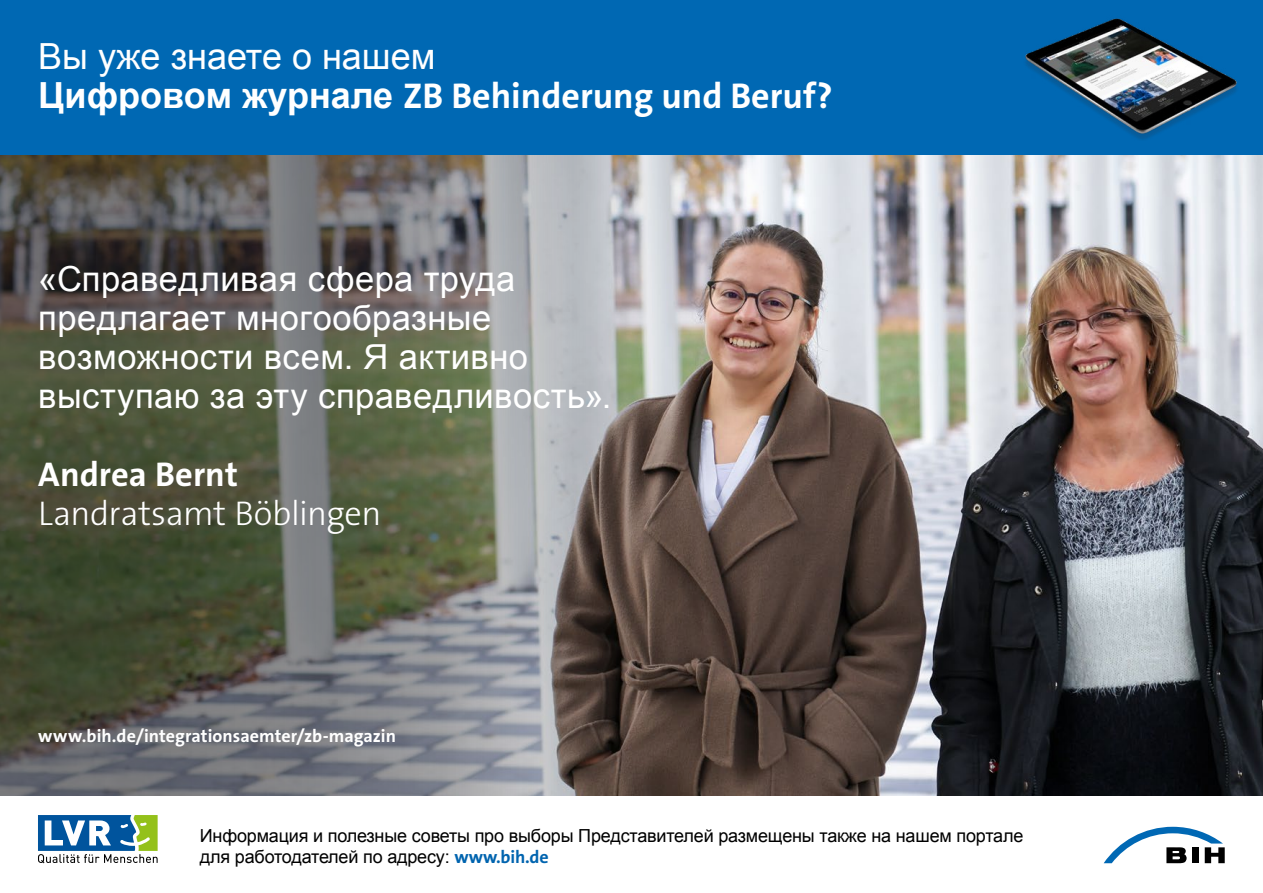
<style>
.page{position:relative;width:1263px;height:893px;background:#fff}
.page>*{position:absolute;margin:0;border:0;box-sizing:border-box;transform-origin:0 0}
.t1{font:700 36px "The Sans B W7";color:#fff}
.t2{font:36px "Arial";color:#fff}
.t3{font:34.5px/39px "Arial";letter-spacing:.015em;color:#fff}
.t4{font:300 34.5px "The Sans B W3";letter-spacing:-.01em;color:#fff}
.t5{font:700 34.5px "The Sans B W7";color:#fff}
.t6{font:18px/21px "Arial";letter-spacing:-.01em;color:#000}
.t7{font:700 18px "The Sans B W7";color:#fff}
.s1{font-family:"Arial"}
.s2{font-family:"The Sans B W7";font-weight:700;color:#0064af}
</style>
<div class="page">
<img style="left:871px;top:154px;width:392px;height:641px">
<img style="left:0;top:154px;width:871px;height:641px">
<svg style="left:1104px;top:827px;width:121px;height:36px"></svg>
<div style="left:0;top:0;width:1263px;height:154px;background:#0068b3"></div>
<img style="left:1025px;top:18px;width:212px;height:122px">
<svg style="left:38px;top:815px;width:120px;height:48px"></svg>
<h1 class="t2" style="left:38px;top:33px;width:399px">Вы уже знаете о нашем</h1>
<h1 class="t1" style="left:38px;top:73px;width:796px"><span class="s1">Цифровом журнале</span> ZB Behinderung und Beruf?</h1>
<h2 class="t3" style="left:38px;top:260px;width:575px">«Справедливая сфера труда предлагает многообразные возможности всем. Я активно выступаю за эту справедливость».</h2>
<h2 class="t5" style="left:38px;top:453px;width:201px">Andrea Bernt</h2>
<h2 class="t4" style="left:38px;top:492px;width:345px">Landratsamt Böblingen</h2>
<p class="t7" style="left:38px;top:724px;width:359px">www.bih.de/integrationsaemter/zb-magazin</p>
<p class="t6" style="left:200px;top:826px;width:825px">Информация и полезные советы про выборы Представителей размещены также на нашем портале для работодателей по адресу: <span class="s2">www.bih.de</span></p>
</div>
